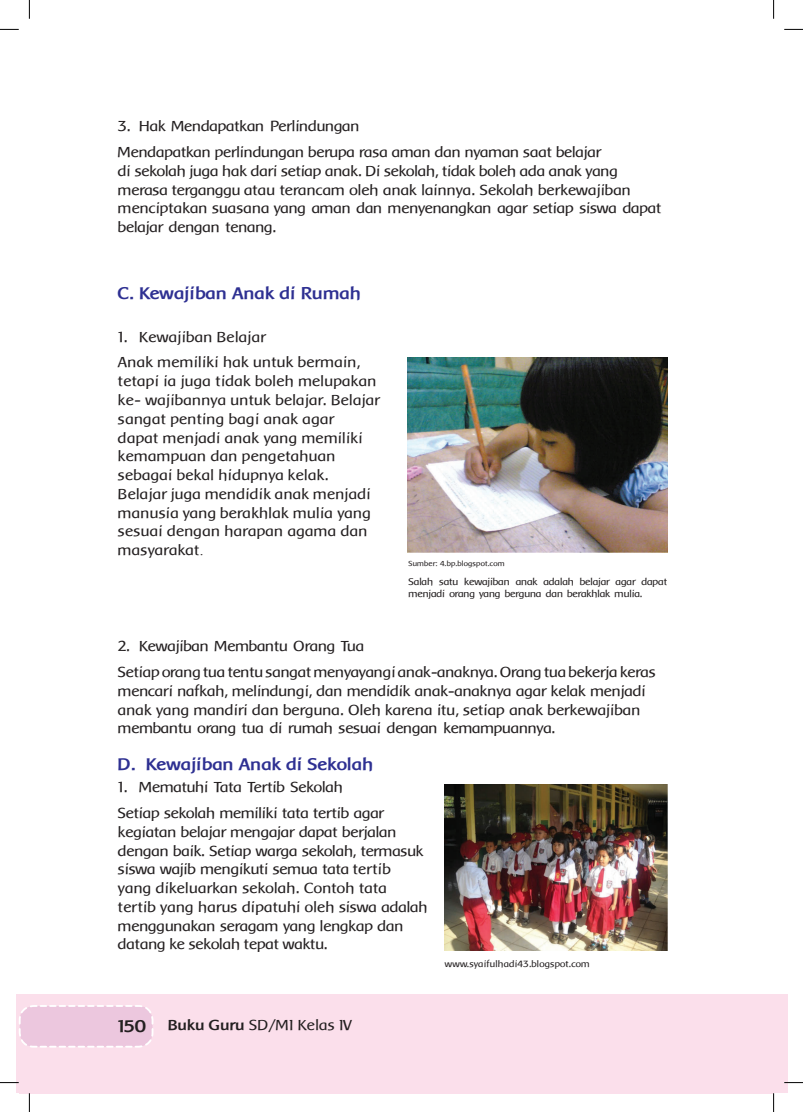
<style>
.page{position:relative;width:803px;height:1112px;background:#fff}
.page>*{position:absolute;margin:0;border:0;box-sizing:border-box;transform-origin:0 0}
.t1{font:700 17.5px "Baar Metanoia";color:#2e3092}
.t2{font:15px/18.8px "Baar Metanoia";letter-spacing:-.025em;color:#231f20}
.t3{font:15px/18.8px "Baar Metanoia";color:#231f20}
.t4{font:10px/12px "Baar Metanoia";letter-spacing:-.03em;color:#231f20}
.t5{font:9.38px "Baar Metanoia";color:#231f20}
.t6{font:7.5px "Baar Metanoia";color:#231f20}
.s1{font-family:"Times New Roman"}
.s2{font-weight:700;font-size:17.5px}
.s3{font-weight:700}
</style>
<div class="page">
<div style="left:16px;top:994px;width:771px;height:98px;background:#fbdfeb"></div>
<svg style="left:19px;top:1005px;width:135px;height:43px;background:#eecce1"></svg>
<img style="left:408px;top:357px;width:259px;height:195px">
<img style="left:445px;top:784px;width:222px;height:166px">
<svg style="left:0;top:29px;width:19px;height:1px"></svg>
<svg style="left:784px;top:29px;width:19px;height:1px"></svg>
<svg style="left:0;top:1082px;width:19px;height:1px"></svg>
<svg style="left:784px;top:1081px;width:19px;height:2px"></svg>
<svg style="left:29px;top:0;width:1px;height:19px"></svg>
<svg style="left:29px;top:1092px;width:1px;height:19px"></svg>
<svg style="left:773px;top:0;width:1px;height:19px"></svg>
<svg style="left:773px;top:1092px;width:1px;height:19px"></svg>
<p class="t2" style="left:118px;top:113px;width:485px;line-height:25.9px">3. Hak Mendapatkan Perlindungan<br>Mendapatkan perlindungan berupa rasa aman dan nyaman saat belajar</p>
<p class="t2" style="left:118px;top:161px;width:545px">di sekolah juga hak dari setiap anak. Di sekolah, tidak boleh ada anak yang merasa terganggu atau terancam oleh anak lainnya. Sekolah berkewajiban menciptakan suasana yang aman dan menyenangkan agar setiap siswa dapat belajar dengan tenang.</p>
<p class="t1" style="left:118px;top:284px;width:245px">C. Kewajiban Anak di Rumah</p>
<p class="t3" style="left:118px;top:324px;width:244px;line-height:25.9px">1. Kewajiban Belajar<br>Anak memiliki hak untuk bermain,</p>
<p class="t3" style="left:118px;top:372px;width:264px">tetapi ia juga tidak boleh melupakan ke- wajibannya untuk belajar. Belajar sangat penting bagi anak agar<br>dapat menjadi anak yang memiliki kemampuan dan pengetahuan sebagai bekal hidupnya kelak.<br>Belajar juga mendidik anak menjadi manusia yang berakhlak mulia yang sesuai dengan harapan agama dan masyarakat<span class="s1">.</span></p>
<p class="t6" style="left:409px;top:559px;width:98px">Sumber: 4.bp.blogspot.com</p>
<p class="t4" style="left:409px;top:575px;width:260px">Salah satu kewajiban anak adalah belajar agar dapat menjadi orang yang berguna dan berakhlak mulia.</p>
<p class="t2" style="left:118px;top:633px;width:539px;line-height:25.9px">2. Kewajiban Membantu Orang Tua<br>Setiap orang tua tentu sangat menyayangi anak-anaknya. Orang tua bekerja keras</p>
<p class="t2" style="left:118px;top:681px;width:529px">mencari nafkah, melindungi, dan mendidik anak-anaknya agar kelak menjadi anak yang mandiri dan berguna. Oleh karena itu, setiap anak berkewajiban membantu orang tua di rumah sesuai dengan kemampuannya.</p>
<p class="t1" style="left:118px;top:754px;width:257px">D. Kewajiban Anak di Sekolah</p>
<p class="t2" style="left:118px;top:774px;width:268px;line-height:25.9px">1. Mematuhi Tata Tertib Sekolah<br>Setiap sekolah memiliki tata tertib agar</p>
<p class="t2" style="left:118px;top:822px;width:311px">kegiatan belajar mengajar dapat berjalan dengan baik. Setiap warga sekolah, termasuk siswa wajib mengikuti semua tata tertib yang dikeluarkan sekolah. Contoh tata tertib yang harus dipatuhi oleh siswa adalah menggunakan seragam yang lengkap dan datang ke sekolah tepat waktu.</p>
<p class="t3" style="left:118px;top:1015px;width:236px"><span class="s2">150</span> <span class="s3">Buku Guru</span> SD/MI Kelas IV</p>
<p class="t5" style="left:445px;top:958px;width:146px">www.syaifulhadi43.blogspot.com</p>
</div>
